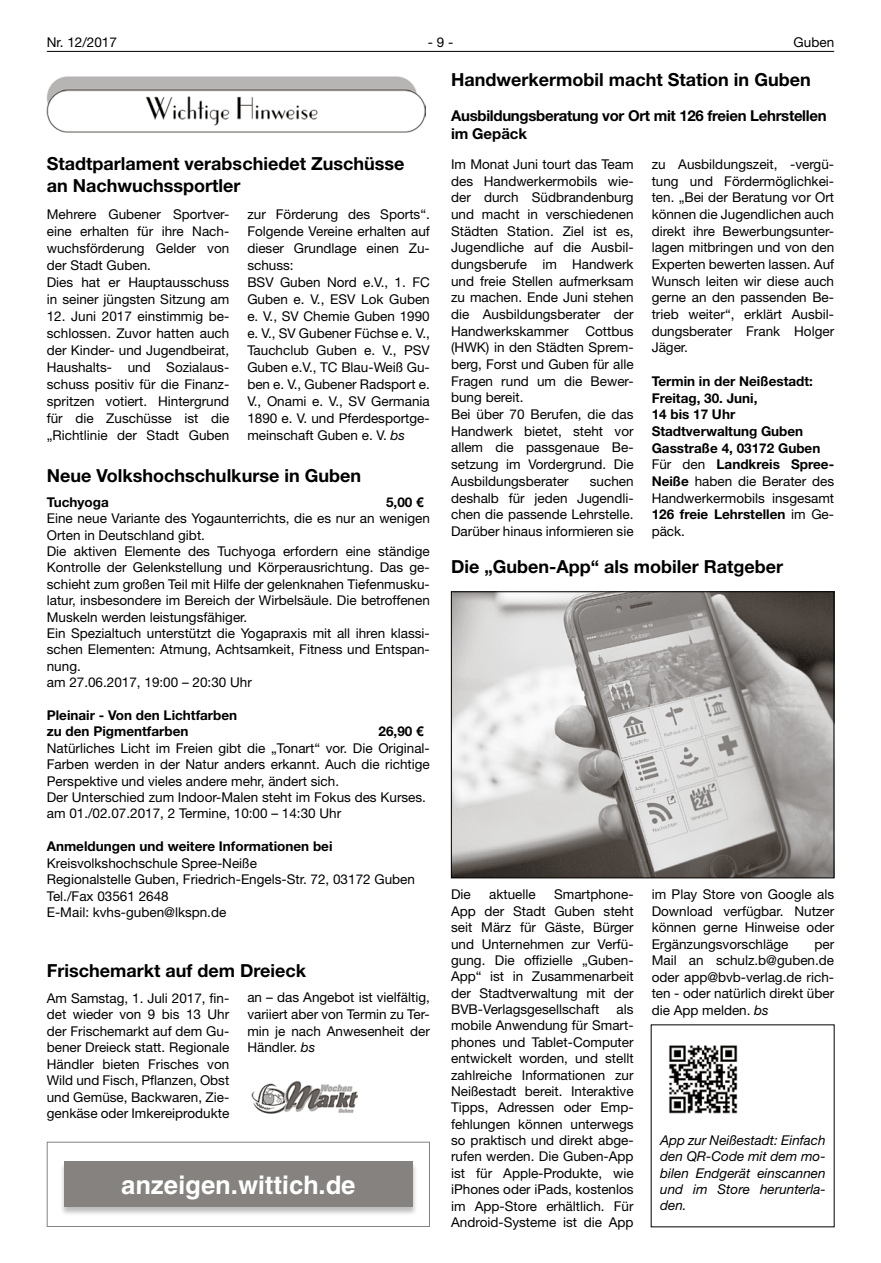
<style>
.page{position:relative;width:881px;height:1263px;background:#fff}
.page>*{position:absolute;margin:0;border:0;box-sizing:border-box;transform-origin:0 0}
.t1{font:700 25.5px "Helvetica LT";color:#fff}
.t2{font:700 18px/21.6px "Helvetica Neue LT";color:#000}
.t3{font:700 15px/18px "Helvetica Neue LT";letter-spacing:-.02em;color:#000}
.t4{font:13.5px/16.4px "Helvetica Neue LT";color:#000;text-align:justify}
.t5{font:700 13.5px/16.6px "Helvetica Neue LT";color:#000}
.t6{font:italic 13.5px/16.5px "Helvetica Neue LT";color:#000;text-align:justify}
.s1{font-style:italic}
.s2{font-weight:400}
</style>
<div class="page">
<hr style="left:47px;top:51px;width:786px;height:1px;background:#000">
<svg style="left:62px;top:132px;width:349px;height:1px"></svg>
<img style="left:47px;top:76px;width:378px;height:56px">
<img style="left:251px;top:1081px;width:106px;height:33px">
<div style="left:47px;top:1142px;width:382px;height:85px;border:1px solid #85827f"></div>
<div style="left:60px;top:1161px;width:358px;height:55px;background:#000;opacity:.26"></div>
<div style="left:64px;top:1162px;width:348px;height:45px;background:#85827f"></div>
<img style="left:453px;top:593px;width:378px;height:283px">
<div style="left:451px;top:591px;width:382px;height:287px;border:1px solid #000"></div>
<img style="left:669px;top:1045px;width:69px;height:69px">
<p class="t4" style="left:47px;top:34px;width:72px">Nr. 12/2017</p>
<p class="t4" style="left:427px;top:34px;width:27px">- 9 -</p>
<p class="t4" style="left:793px;top:34px;width:42px">Guben</p>
<h2 class="t2" style="left:47px;top:153px;width:359px">Stadtparlament verabschiedet Zuschüsse an Nachwuchssportler</h2>
<p class="t4" style="left:47px;top:206px;width:184px;line-height:17px;text-align:left">Mehrere Gubener Sportver&shy;eine erhalten für ihre Nach&shy;wuchsförderung Gelder von der Stadt Guben.<br>Dies hat er Hauptausschuss in seiner jüngsten Sitzung am</p>
<p class="t4" style="left:47px;top:308px;width:184px;line-height:17px">12. Juni 2017 einstimmig be&shy;schlossen. Zuvor hatten auch der Kinder- und Jugendbeirat, Haushalts- und Sozialaus&shy;schuss positiv für die Finanz&shy;spritzen votiert. Hintergrund für die Zuschüsse ist die „Richtlinie der Stadt Guben</p>
<p class="t4" style="left:247px;top:206px;width:184px;line-height:17px;text-align:left">zur Förderung des Sports“.<br>Folgende Vereine erhalten auf dieser Grundlage einen Zu&shy;schuss:<br>BSV Guben Nord e.V., 1. FC<br>Guben e. V., ESV Lok Guben e. V., SV Chemie Guben 1990 e. V., SV Gubener Füchse e. V.,<br>Tauchclub Guben e. V., PSV<br>Guben e.V., TC Blau-Weiß Gu&shy;ben e. V., Gubener Radsport e.<br>V., Onami e. V., SV Germania<br>1890 e. V. und Pferdesportge&shy;meinschaft Guben e. V. <span class="s1">bs</span></p>
<h2 class="t2" style="left:47px;top:464px;width:316px">Neue Volkshochschulkurse in Guben</h2>
<p class="t5" style="left:47px;top:493px;width:64px">Tuchyoga</p>
<p class="t5" style="left:386px;top:493px;width:39px">5,00 €</p>
<p class="t4" style="left:47px;top:510px;width:384px;text-align:left">Eine neue Variante des Yogaunterrichts, die es nur an wenigen Orten in Deutschland gibt.<br>Die aktiven Elemente des Tuchyoga erfordern eine ständige Kontrolle der Gelenkstellung und Körperausrichtung. Das ge&shy;schieht zum großen Teil mit Hilfe der gelenknahen Tiefenmusku&shy;latur, insbesondere im Bereich der Wirbelsäule. Die betroffenen Muskeln werden leistungsfähiger.<br>Ein Spezialtuch unterstützt die Yogapraxis mit all ihren klassi&shy;schen Elementen: Atmung, Achtsamkeit, Fitness und Entspan&shy;nung.<br>am 27.06.2017, 19:00 – 20:30 Uhr</p>
<p class="t5" style="left:47px;top:707px;width:192px">Pleinair - Von den Lichtfarben zu den Pigmentfarben</p>
<p class="t5" style="left:378px;top:723px;width:47px">26,90 €</p>
<p class="t4" style="left:47px;top:740px;width:384px;text-align:left">Natürliches Licht im Freien gibt die „Tonart“ vor. Die Original-Farben werden in der Natur anders erkannt. Auch die richtige Perspektive und vieles andere mehr, ändert sich.<br>Der Unterschied zum Indoor-Malen steht im Fokus des Kurses. am 01./02.07.2017, 2 Termine, 10:00 – 14:30 Uhr</p>
<p class="t5" style="left:47px;top:838px;width:287px">Anmeldungen und weitere Informationen bei</p>
<p class="t4" style="left:47px;top:854px;width:369px;text-align:left">Kreisvolkshochschule Spree-Neiße<br>Regionalstelle Guben, Friedrich-Engels-Str. 72, 03172 Guben Tel./Fax 03561 2648<br>E-Mail: kvhs-guben@lkspn.de</p>
<h2 class="t2" style="left:47px;top:960px;width:261px">Frischemarkt auf dem Dreieck</h2>
<p class="t4" style="left:47px;top:989px;width:184px">Am Samstag, 1. Juli 2017, fin&shy;det wieder von 9 bis 13 Uhr der Frischemarkt auf dem Gu&shy;bener Dreieck statt. Regionale Händler bieten Frisches von Wild und Fisch, Pflanzen, Obst und Gemüse, Backwaren, Zie&shy;genkäse oder Imkereiprodukte</p>
<p class="t4" style="left:247px;top:989px;width:184px">an – das Angebot ist vielfältig, variiert aber von Termin zu Ter&shy;min je nach Anwesenheit der Händler. <span class="s1">bs</span></p>
<h1 class="t1" style="left:121px;top:1169px;width:236px">anzeigen.wittich.de</h1>
<h2 class="t2" style="left:451px;top:69px;width:361px">Handwerkermobil macht Station in Guben</h2>
<p class="t3" style="left:451px;top:107px;width:377px">Ausbildungsberatung vor Ort mit 126 freien Lehrstellen im Gepäck</p>
<p class="t4" style="left:451px;top:156px;width:184px;text-align:left">Im Monat Juni tourt das Team des Handwerkermobils wie&shy;der durch Südbrandenburg und macht in verschiedenen<br>Städten Station. Ziel ist es,<br>Jugendliche auf die Ausbil&shy;dungsberufe im Handwerk und freie Stellen aufmerksam zu machen. Ende Juni stehen die Ausbildungsberater der<br>Handwerkskammer Cottbus (HWK) in den Städten Sprem&shy;berg, Forst und Guben für alle<br>Fragen rund um die Bewer&shy;bung bereit.<br>Bei über 70 Berufen, die das<br>Handwerk bietet, steht vor allem die passgenaue Be&shy;setzung im Vordergrund. Die<br>Ausbildungsberater</p>
<p class="t4" style="left:651px;top:156px;width:184px">zu Ausbildungszeit, -vergü&shy;tung und Fördermöglichkei&shy;ten. „Bei der Beratung vor Ort können die Jugendlichen auch direkt ihre Bewerbungsunter&shy;lagen mitbringen und von den Experten bewerten lassen. Auf Wunsch leiten wir diese auch gerne an den passenden Be&shy;trieb weiter“, erklärt Ausbil&shy;dungsberater Frank Holger Jäger.</p>
<p class="t5" style="left:651px;top:372px;width:184px">Termin in der Neißestadt:<br>Freitag, 30. Juni,<br>14 bis 17 Uhr<br>Stadtverwaltung Guben<br>Gasstraße 4, 03172 Guben<br><span class="s2">Für den</span> Landkreis Spree-<br>Neiße <span class="s2">haben die Berater des<br>Handwerkermobils insgesamt<br></span>126 freie Lehrstellen <span class="s2">im Ge&shy;päck.</span></p>
<h2 class="t2" style="left:451px;top:556px;width:333px">Die „Guben-App“ als mobiler Ratgeber</h2>
<p class="t4" style="left:451px;top:472px;width:184px;text-indent:139px">suchen deshalb für jeden Jugendli&shy;chen die passende Lehrstelle.<br>Darüber hinaus informieren sie</p>
<p class="t4" style="left:451px;top:886px;width:184px;text-indent:103px">Smartphone-App der Stadt Guben steht seit März für Gäste, Bürger und Unternehmen zur Verfü&shy;gung. Die offizielle „Guben-App“ ist in Zusammenarbeit der Stadtverwaltung mit der BVB-Verlagsgesellschaft</p>
<p class="t4" style="left:451px;top:886px;width:21px">Die</p>
<p class="t4" style="left:489px;top:886px;width:48px">aktuelle</p>
<p class="t4" style="left:451px;top:1001px;width:184px;text-indent:165px">als mobile Anwendung für Smart&shy;phones und Tablet-Computer entwickelt worden, und stellt zahlreiche Informationen zur Neißestadt bereit. Interaktive Tipps, Adressen oder Emp&shy;fehlungen können unterwegs so praktisch und direkt abge&shy;rufen werden. Die Guben-App ist für Apple-Produkte, wie iPhones oder iPads, kostenlos im App-Store erhältlich. Für Android-Systeme ist die App</p>
<p class="t4" style="left:651px;top:886px;width:184px">im Play Store von Google als Download verfügbar. Nutzer können gerne Hinweise oder Ergänzungsvorschläge</p>
<p class="t4" style="left:651px;top:935px;width:184px;text-indent:163px">per Mail an schulz.b@guben.de oder app@bvb-verlag.de rich&shy;ten - oder natürlich direkt über die App melden. <span class="s1">bs</span></p>
<p class="t6" style="left:660px;top:1131px;width:167px">App zur Neißestadt: Einfach den QR-Code mit dem mo&shy;bilen Endgerät einscannen und im Store herunterla&shy;den.</p>
</div>
